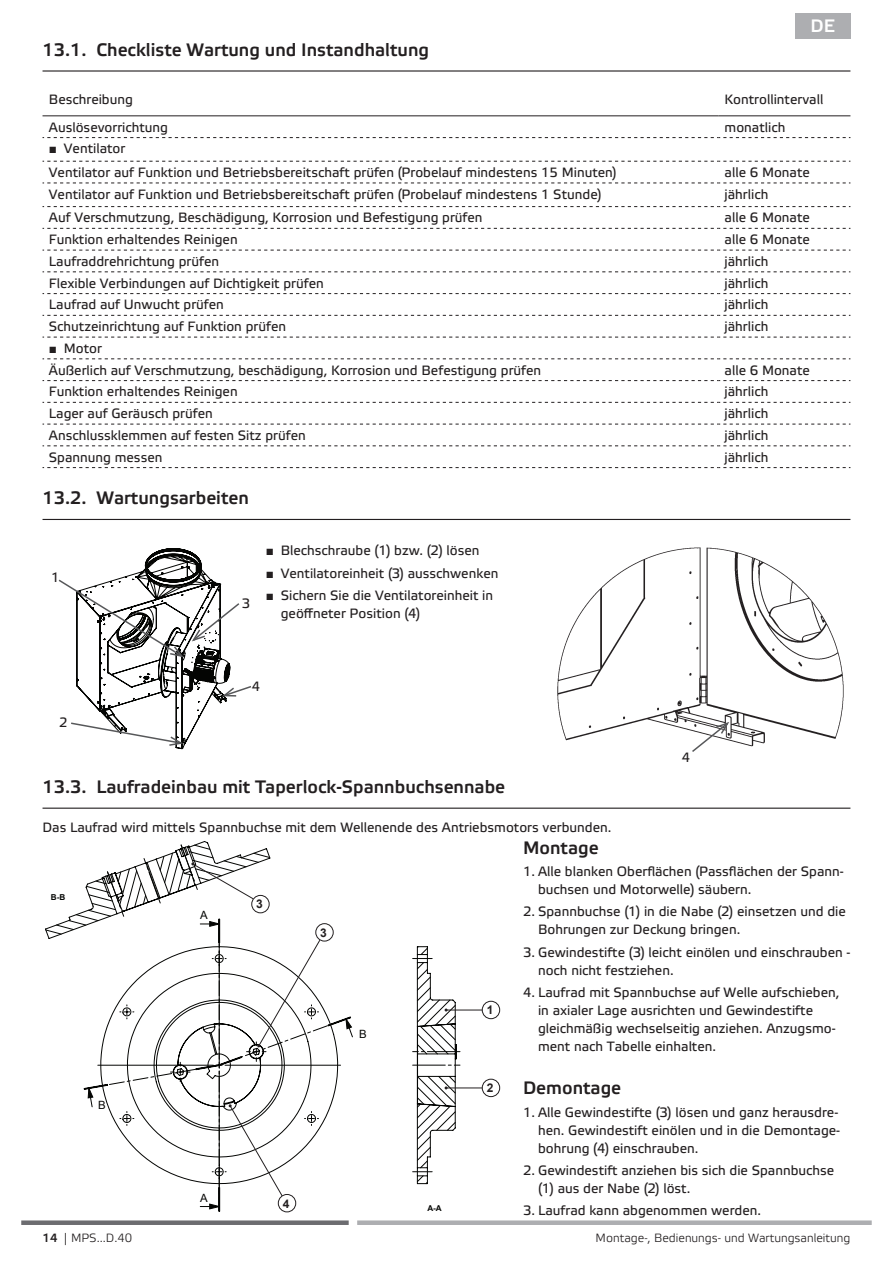
<style>
.page{position:relative;width:893px;height:1263px;background:#fff}
.page>*{position:absolute;margin:0;border:0;box-sizing:border-box;transform-origin:0 0}
.t1{font:500 18px "Etelka";color:#231f20}
.t2{font:500 18px "Etelka";color:#fff}
.t3{font:13.5px/18px "Etelka Text";color:#231f20}
.t4{font:300 12px "Etelka";color:#231f20}
.t5{font:700 12px "Arial";color:#231f20}
.t6{font:11.4px "Arial";color:#040503}
.t7{font:700 8.1px "Arial";color:#040503}
.s1{font-family:"Arial"}
.s2{font-weight:500}
</style>
<div class="page">
<div style="left:357px;top:1220px;width:515px;height:5px;background:#adaeb1"></div>
<div style="left:21px;top:1220px;width:328px;height:5px;background:#6c6c70"></div>
<div style="left:482px;top:1001px;width:18px;height:18px;border:1px solid #231f20;border-radius:50%"></div>
<hr style="left:446px;top:1010px;width:36px;height:1px;background:#231f20">
<div style="left:482px;top:1079px;width:18px;height:18px;border:1px solid #231f20;border-radius:50%"></div>
<hr style="left:446px;top:1087px;width:36px;height:1px;background:#231f20">
<svg style="left:413px;top:946px;width:47px;height:238px"></svg>
<div style="left:278px;top:1194px;width:18px;height:18px;border:1px solid #231f20;border-radius:50%"></div>
<svg style="left:45px;top:841px;width:308px;height:370px"></svg>
<div style="left:795px;top:13px;width:55px;height:25px;background:#adaeb1"></div>
<hr style="left:43px;top:70px;width:807px;height:2px;background:#231f20">
<hr style="left:43px;top:115px;width:676px;height:1px;background:#231f20">
<hr style="left:719px;top:115px;width:131px;height:1px;background:#231f20">
<svg style="left:43px;top:161px;width:807px;height:1px"></svg>
<svg style="left:43px;top:183px;width:807px;height:1px"></svg>
<svg style="left:43px;top:206px;width:807px;height:1px"></svg>
<svg style="left:43px;top:228px;width:807px;height:1px"></svg>
<svg style="left:43px;top:250px;width:807px;height:1px"></svg>
<svg style="left:43px;top:271px;width:807px;height:1px"></svg>
<svg style="left:43px;top:293px;width:807px;height:1px"></svg>
<svg style="left:43px;top:315px;width:807px;height:1px"></svg>
<svg style="left:43px;top:337px;width:807px;height:1px"></svg>
<svg style="left:43px;top:358px;width:807px;height:1px"></svg>
<svg style="left:43px;top:380px;width:807px;height:1px"></svg>
<svg style="left:43px;top:402px;width:807px;height:1px"></svg>
<svg style="left:43px;top:424px;width:807px;height:1px"></svg>
<svg style="left:43px;top:445px;width:807px;height:1px"></svg>
<svg style="left:43px;top:467px;width:807px;height:1px"></svg>
<svg style="left:43px;top:137px;width:807px;height:1px"></svg>
<hr style="left:43px;top:519px;width:807px;height:1px;background:#231f20">
<hr style="left:43px;top:808px;width:807px;height:1px;background:#231f20">
<img style="left:557px;top:547px;width:287px;height:200px">
<svg style="left:58px;top:548px;width:194px;height:201px"></svg>
<svg style="left:690px;top:720px;width:41px;height:32px"></svg>
<h1 class="t2" style="left:811px;top:16px;width:26px">DE</h1>
<h1 class="t1" style="left:43px;top:39px;width:388px">13.1. Checkliste Wartung und Instandhaltung</h1>
<p class="t3" style="left:49px;top:91px;width:86px">Beschreibung</p>
<p class="t3" style="left:725px;top:91px;width:100px">Kontrollintervall</p>
<p class="t3" style="left:49px;top:119px;width:121px">Auslösevorrichtung</p>
<p class="t3" style="left:725px;top:119px;width:62px">monatlich</p>
<p class="t3" style="left:49px;top:137px;width:569px;line-height:23.5px"><span class="s1">■</span> Ventilator<br>Ventilator auf Funktion und Betriebsbereitschaft prüfen (Probelauf mindestens 15 Minuten)</p>
<p class="t3" style="left:725px;top:164px;width:87px">alle 6 Monate</p>
<p class="t3" style="left:49px;top:186px;width:554px">Ventilator auf Funktion und Betriebsbereitschaft prüfen (Probelauf mindestens 1 Stunde)</p>
<p class="t3" style="left:725px;top:186px;width:45px">jährlich</p>
<p class="t3" style="left:49px;top:209px;width:435px">Auf Verschmutzung, Beschädigung, Korrosion und Befestigung prüfen</p>
<p class="t3" style="left:725px;top:209px;width:87px">alle 6 Monate</p>
<p class="t3" style="left:49px;top:231px;width:190px">Funktion erhaltendes Reinigen</p>
<p class="t3" style="left:725px;top:231px;width:87px">alle 6 Monate</p>
<p class="t3" style="left:49px;top:253px;width:172px">Laufraddrehrichtung prüfen</p>
<p class="t3" style="left:725px;top:253px;width:45px">jährlich</p>
<p class="t3" style="left:49px;top:275px;width:276px">Flexible Verbindungen auf Dichtigkeit prüfen</p>
<p class="t3" style="left:725px;top:275px;width:45px">jährlich</p>
<p class="t3" style="left:49px;top:296px;width:177px">Laufrad auf Unwucht prüfen</p>
<p class="t3" style="left:725px;top:296px;width:45px">jährlich</p>
<p class="t3" style="left:49px;top:318px;width:239px">Schutzeinrichtung auf Funktion prüfen</p>
<p class="t3" style="left:725px;top:318px;width:45px">jährlich</p>
<p class="t3" style="left:49px;top:338px;width:494px;line-height:21.8px"><span class="s1">■</span> Motor<br>Äußerlich auf Verschmutzung, beschädigung, Korrosion und Befestigung prüfen</p>
<p class="t3" style="left:725px;top:362px;width:87px">alle 6 Monate</p>
<p class="t3" style="left:49px;top:383px;width:190px">Funktion erhaltendes Reinigen</p>
<p class="t3" style="left:725px;top:383px;width:45px">jährlich</p>
<p class="t3" style="left:49px;top:405px;width:165px">Lager auf Geräusch prüfen</p>
<p class="t3" style="left:725px;top:405px;width:45px">jährlich</p>
<p class="t3" style="left:49px;top:427px;width:258px">Anschlussklemmen auf festen Sitz prüfen</p>
<p class="t3" style="left:725px;top:427px;width:45px">jährlich</p>
<p class="t3" style="left:49px;top:449px;width:115px">Spannung messen</p>
<p class="t3" style="left:725px;top:449px;width:45px">jährlich</p>
<h1 class="t1" style="left:43px;top:487px;width:208px">13.2. Wartungsarbeiten</h1>
<p class="t3" style="left:266px;top:542px;width:215px"><span class="s1">■</span> Blechschraube (1) bzw. (2) lösen</p>
<p class="t3" style="left:266px;top:564px;width:234px"><span class="s1">■</span> Ventilatoreinheit (3) ausschwenken</p>
<p class="t3" style="left:281px;top:587px;width:214px;text-indent:-15px"><span class="s1">■</span> Sichern Sie die Ventilatoreinheit in geöffneter Position (4)</p>
<p class="t3" style="left:51px;top:569px;width:10px">1</p>
<p class="t3" style="left:242px;top:595px;width:10px">3</p>
<p class="t3" style="left:59px;top:714px;width:10px">2</p>
<p class="t3" style="left:252px;top:678px;width:10px">4</p>
<p class="t3" style="left:682px;top:749px;width:10px">4</p>
<h1 class="t1" style="left:43px;top:776px;width:464px">13.3. Laufradeinbau mit Taperlock-Spannbuchsennabe</h1>
<p class="t3" style="left:43px;top:819px;width:570px">Das Laufrad wird mittels Spannbuchse mit dem Wellenende des Antriebsmotors verbunden.</p>
<p class="t3" style="left:538px;top:863px;width:307px;text-indent:-15px">1. Alle blanken Oberflächen (Passflächen der Spann&shy;buchsen und Motorwelle) säubern.</p>
<p class="t3" style="left:538px;top:903px;width:309px;text-indent:-15px">2. Spannbuchse (1) in die Nabe (2) einsetzen und die<br>Bohrungen zur Deckung bringen.</p>
<p class="t3" style="left:538px;top:943px;width:314px;text-indent:-15px">3. Gewindestifte (3) leicht einölen und einschrauben - noch nicht festziehen.</p>
<p class="t3" style="left:538px;top:984px;width:303px;text-indent:-15px">4. Laufrad mit Spannbuchse auf Welle aufschieben, in axialer Lage ausrichten und Gewindestifte gleichmäßig wechselseitig anziehen. Anzugsmo&shy;ment nach Tabelle einhalten.</p>
<h1 class="t1" style="left:523px;top:837px;width:77px">Montage</h1>
<p class="t7" style="left:51px;top:891px;width:16px">B-B</p>
<p class="t5" style="left:256px;top:896px;width:8px">3</p>
<p class="t6" style="left:200px;top:908px;width:9px">A</p>
<p class="t5" style="left:320px;top:924px;width:8px">3</p>
<p class="t5" style="left:487px;top:1002px;width:8px">1</p>
<p class="t6" style="left:359px;top:1026px;width:9px">B</p>
<p class="t6" style="left:98px;top:1098px;width:9px">B</p>
<p class="t4" style="left:43px;top:1231px;width:91px"><span class="s2">14</span> | MPS...D.40</p>
<p class="t6" style="left:200px;top:1190px;width:9px">A</p>
<p class="t5" style="left:283px;top:1195px;width:8px">4</p>
<p class="t7" style="left:427px;top:1203px;width:16px">A-A</p>
<p class="t5" style="left:487px;top:1080px;width:8px">2</p>
<h1 class="t1" style="left:523px;top:1078px;width:100px">Demontage</h1>
<p class="t3" style="left:538px;top:1103px;width:304px;text-indent:-15px">1. Alle Gewindestifte (3) lösen und ganz herausdre&shy;hen. Gewindestift einölen und in die Demontage&shy;bohrung (4) einschrauben.</p>
<p class="t3" style="left:538px;top:1162px;width:298px;text-indent:-15px">2. Gewindestift anziehen bis sich die Spannbuchse (1) aus der Nabe (2) löst.</p>
<p class="t3" style="left:523px;top:1202px;width:240px">3. Laufrad kann abgenommen werden.</p>
<p class="t4" style="left:596px;top:1231px;width:256px">Montage-, Bedienungs- und Wartungsanleitung</p>
</div>
